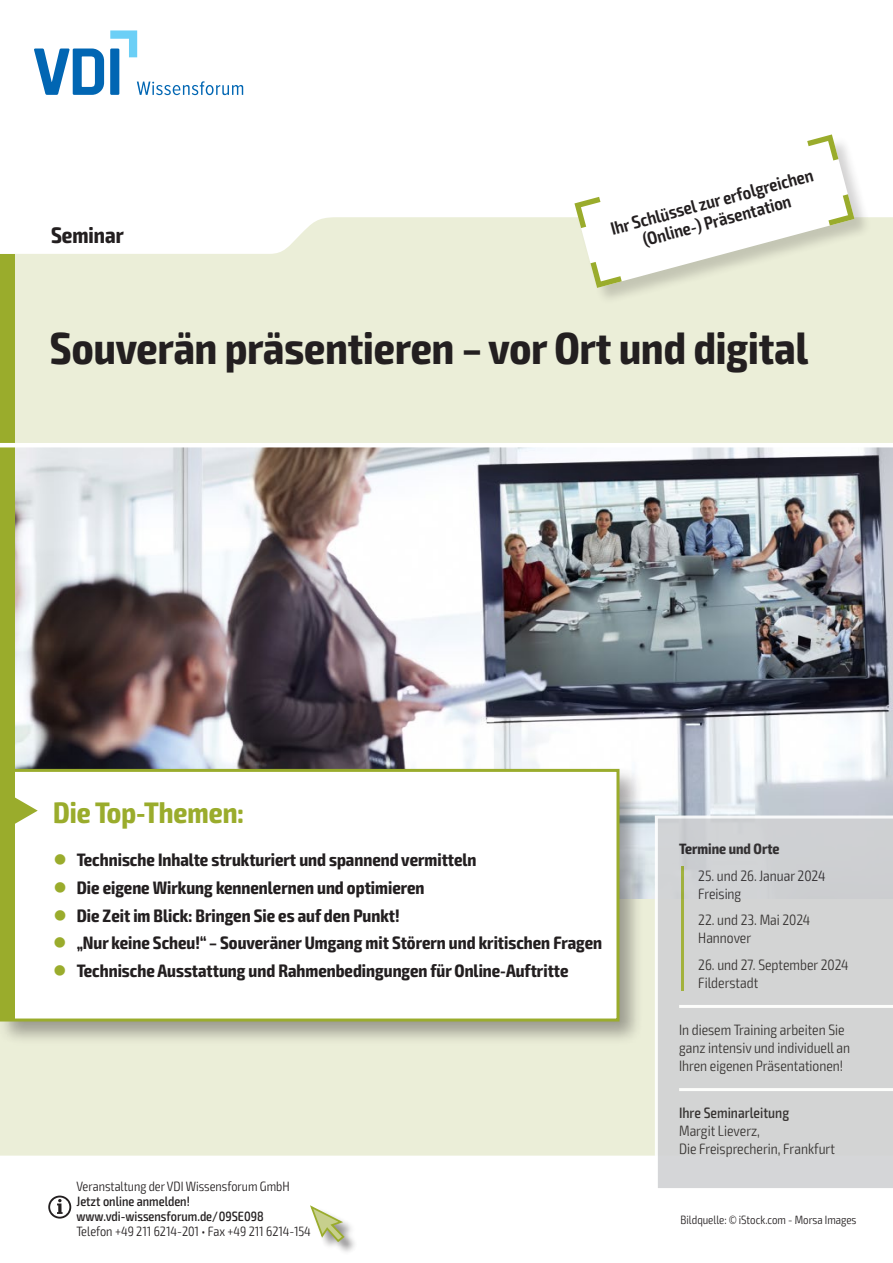
<style>
.page{position:relative;width:893px;height:1263px;background:#fff}
.page>*{position:absolute;margin:0;border:0;box-sizing:border-box;transform-origin:0 0}
.t1{font:700 condensed 45px "Exo 2";color:#231f20}
.t2{font:700 condensed 29.7px "Exo 2";color:#9aac2c}
.t3{font:700 condensed 22.5px "Exo 2";color:#231f20}
.t4{font:700 condensed 18px "Exo 2";color:#231f20}
.t5{font:600 condensed 18px/19.5px "Exo 2";color:#231f20;text-align:center}
.t6{font:300 condensed 15px/18px "Exo 2";color:#231f20}
.t7{font:500 condensed 15px "Exo 2";color:#231f20}
.t8{font:700 condensed 15px "Exo 2";color:#231f20}
.t9{font:300 condensed 13.5px "Exo 2";color:#231f20}
.t10{font:500 condensed 13.5px/15px "Exo 2";color:#231f20}
.t11{font:300 condensed 12px "Exo 2";color:#231f20}
.s1{color:#9aac2c}
</style>
<div class="page">
<div style="left:0;top:217px;width:893px;height:938px;background:#ebeed8"></div>
<img style="left:14px;top:447px;width:879px;height:451px">
<div style="left:0;top:765px;width:644px;height:281px;background:#231f20;opacity:.4"></div>
<div style="left:2px;top:770px;width:616px;height:250px;background:#fff"></div>
<div style="left:3px;top:772px;width:11px;height:246px;background:#9aac2c"></div>
<div style="left:0;top:769px;width:619px;height:252px;border:3px solid #9aac2c"></div>
<svg style="left:14px;top:796px;width:24px;height:29px"></svg>
<div style="left:0;top:254px;width:14px;height:519px;background:#9aac2c"></div>
<div style="left:311px;top:1206px;width:47px;height:49px;background:#231f20;opacity:.5"></div>
<svg style="left:310px;top:1205px;width:36px;height:38px"></svg>
<hr style="left:0;top:443px;width:893px;height:4px;background:#fff">
<div style="left:655px;top:815px;width:238px;height:373px;background:#d3d4d4"></div>
<svg style="left:48px;top:1195px;width:23px;height:23px"></svg>
<svg style="left:34px;top:30px;width:209px;height:65px"></svg>
<div style="left:575px;top:135px;width:297px;height:170px;background:#231f20;opacity:.2"></div>
<svg style="left:574px;top:134px;width:280px;height:154px"></svg>
<p class="t3" style="left:51px;top:221px;width:74px">Seminar</p>
<p class="t5" style="left:609px;top:220px;width:210px;rotate:-15deg">Ihr Schlüssel zur erfolgreichen (Online-) Präsentation</p>
<h1 class="t1" style="left:50px;top:321px;width:760px">Souverän präsentieren – vor Ort und digital</h1>
<h2 class="t2" style="left:53px;top:794px;width:192px">Die Top-Themen:</h2>
<p class="t4" style="left:53px;top:849px;width:425px"><span class="s1">●</span> Technische Inhalte strukturiert und spannend vermitteln</p>
<p class="t4" style="left:53px;top:877px;width:373px"><span class="s1">●</span> Die eigene Wirkung kennenlernen und optimieren</p>
<p class="t4" style="left:53px;top:904px;width:348px"><span class="s1">●</span> Die Zeit im Blick: Bringen Sie es auf den Punkt!</p>
<p class="t4" style="left:53px;top:932px;width:550px"><span class="s1">●</span> „Nur keine Scheu!“ – Souveräner Umgang mit Störern und kritischen Fragen</p>
<p class="t4" style="left:53px;top:960px;width:517px"><span class="s1">●</span> Technische Ausstattung und Rahmenbedingungen für Online-Auftritte</p>
<p class="t9" style="left:77px;top:1178px;width:215px">Veranstaltung der VDI Wissensforum GmbH</p>
<p class="t10" style="left:77px;top:1194px;width:189px">Jetzt online anmelden! www.vdi-wissensforum.de/09SE098</p>
<p class="t9" style="left:77px;top:1223px;width:236px">Telefon +49 211 6214-201 • Fax +49 211 6214-154</p>
<p class="t8" style="left:679px;top:840px;width:102px">Termine und Orte</p>
<p class="t6" style="left:698px;top:867px;width:129px">25. und 26. Januar 2024<br>Freising</p>
<p class="t6" style="left:698px;top:911px;width:114px">22. und 23. Mai 2024<br>Hannover</p>
<p class="t6" style="left:698px;top:956px;width:152px">26. und 27. September 2024<br>Filderstadt</p>
<p class="t6" style="left:679px;top:1021px;width:172px">In diesem Training arbeiten Sie ganz intensiv und individuell an<br>Ihren eigenen Präsentationen!</p>
<p class="t7" style="left:679px;top:1104px;width:112px">Ihre Seminarleitung</p>
<p class="t6" style="left:679px;top:1122px;width:157px">Margit Lieverz,<br>Die Freisprecherin, Frankfurt</p>
<p class="t11" style="left:681px;top:1212px;width:177px">Bildquelle: © iStock.com - Morsa Images</p>
</div>
